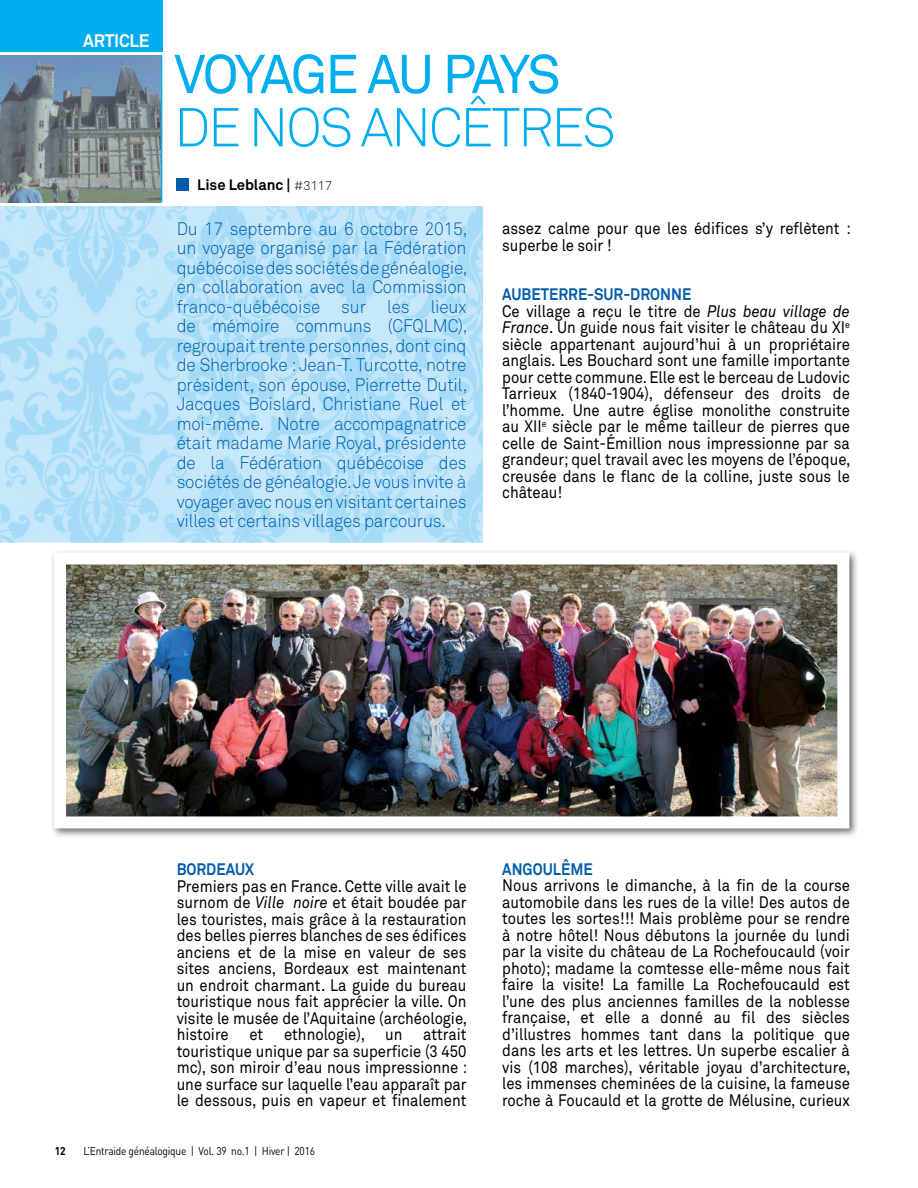
<style>
.page{position:relative;width:918px;height:1188px;background:#fff}
.page>*{position:absolute;margin:0;border:0;box-sizing:border-box;transform-origin:0 0}
.t1{font:300 54px "Akkurat";letter-spacing:-.04em;color:#00aeef}
.t2{font:54px "Akkurat";letter-spacing:-.065em;color:#00aeef}
.t3{font:300 18px/19.5px "Akkurat";letter-spacing:-.01em;color:#005cab;text-align:justify;scale:.95 1}
.t4{font:700 18px "Akkurat";letter-spacing:-.01em;color:#fff;scale:.95 1}
.t5{font:16.5px/16.5px "Akkurat";color:#000;text-align:justify;scale:.9 1}
.t6{font:700 16.5px "Akkurat";color:#005cab;scale:.9 1}
.t7{font:700 14.85px "Akkurat";color:#000}
.t8{font:11.25px "DIN";letter-spacing:-.02em;color:#000;scale:.9 1}
.t9{font:700 11.25px "DIN";color:#000;scale:.9 1}
.s1{font-weight:300;font-size:12.75px}
.s2{font-weight:700;color:#005cab}
.s3{font-style:italic}
</style>
<div class="page">
<img style="left:0;top:206px;width:482px;height:336px">
<img style="left:0;top:55px;width:161px;height:147px">
<hr style="left:161px;top:55px;width:1px;height:148px;background:#00aeef">
<div style="left:177px;top:178px;width:12px;height:12px;background:#005cab"></div>
<div style="left:0;top:0;width:162px;height:52px;background:#00aeef"></div>
<div style="left:50px;top:549px;width:810px;height:290px;background:#000;opacity:.6"></div>
<img style="left:67px;top:565px;width:769px;height:250px">
<div style="left:54px;top:552px;width:795px;height:276px;border:12px solid #fff"></div>
<p class="t4" style="left:83px;top:29px;width:72px">ARTICLE</p>
<h1 class="t2" style="left:174px;top:43px;width:388px">VOYAGE AU PAYS</h1>
<h1 class="t1" style="left:174px;top:96px;width:443px">DE NOS ANCÊTRES</h1>
<p class="t7" style="left:197px;top:176px;width:137px">Lise Leblanc | <span class="s1">#3117</span></p>
<p class="t3" style="left:177px;top:219px;width:308px">Du 17 septembre au 6 octobre 2015, un voyage organisé par la Fédération québécoise des sociétés de généalogie, en collaboration avec la Commission franco-québécoise sur les lieux de mémoire communs (CFQLMC), regroupait trente personnes, dont cinq de Sherbrooke : Jean-T. Turcotte, notre président, son épouse, Pierrette Dutil, Jacques Boislard, Christiane Ruel et moi-même. Notre accompagnatrice était madame Marie Royal, présidente de la Fédération québécoise des sociétés de généalogie. Je vous invite à voyager avec nous en visitant certaines villes et certains villages parcourus.</p>
<p class="t5" style="left:502px;top:221px;width:389px">assez calme pour que les édifices s’y reflètent : superbe le soir !</p>
<p class="t5" style="left:502px;top:287px;width:389px;text-align:left"><span class="s2">AUBETERRE-SUR-DRONNE<br></span>Ce village a reçu le titre de <span class="s3">Plus beau village de France</span>. Un guide nous fait visiter le château du XI<sup>e </sup>siècle appartenant aujourd’hui à un propriétaire anglais. Les Bouchard sont une famille importante pour cette commune. Elle est le berceau de Ludovic Tarrieux (1840-1904), défenseur des droits de l’homme. Une autre église monolithe construite au XII<sup>e</sup> siècle par le même tailleur de pierres que celle de Saint-Émillion nous impressionne par sa grandeur; quel travail avec les moyens de l’époque, creusée dans le flanc de la colline, juste sous le château!</p>
<p class="t6" style="left:177px;top:859px;width:88px">BORDEAUX</p>
<p class="t5" style="left:177px;top:878px;width:324px">Premiers pas en France. Cette ville avait le surnom de <span class="s3">Ville noire</span> et était boudée par les touristes, mais grâce à la restauration des belles pierres blanches de ses édifices anciens et de la mise en valeur de ses sites anciens, Bordeaux est maintenant un endroit charmant. La guide du bureau touristique nous fait apprécier la ville. On visite le musée de l’Aquitaine (archéologie, histoire</p>
<p class="t5" style="left:250px;top:1027px;width:17px">et</p>
<p class="t5" style="left:284px;top:1027px;width:133px">ethnologie), un</p>
<p class="t5" style="left:177px;top:1027px;width:325px;text-indent:247px">attrait touristique unique par sa superficie (3 450 mc), son miroir d’eau nous impressionne : une surface sur laquelle l’eau apparaît par le dessous, puis en vapeur et finalement</p>
<p class="t6" style="left:502px;top:859px;width:102px">ANGOULÊME</p>
<p class="t5" style="left:502px;top:878px;width:389px">Nous arrivons le dimanche, à la fin de la course automobile dans les rues de la ville! Des autos de toutes les sortes!!! Mais problème pour se rendre à notre hôtel! Nous débutons la journée du lundi par la visite du château de La Rochefoucauld (voir photo); madame la comtesse elle-même nous fait faire la visite! La famille La Rochefoucauld est l’une des plus anciennes familles de la noblesse française, et elle a donné au fil des siècles d’illustres hommes tant dans la politique que dans les arts et les lettres. Un superbe escalier à vis (108 marches), véritable joyau d’architecture, les immenses cheminées de la cuisine, la fameuse roche à Foucauld et la grotte de Mélusine, curieux</p>
<p class="t9" style="left:55px;top:1144px;width:13px">12</p>
<p class="t8" style="left:83px;top:1144px;width:259px">L’Entraide généalogique | Vol. 39 no.1 | Hiver | 2016</p>
</div>
